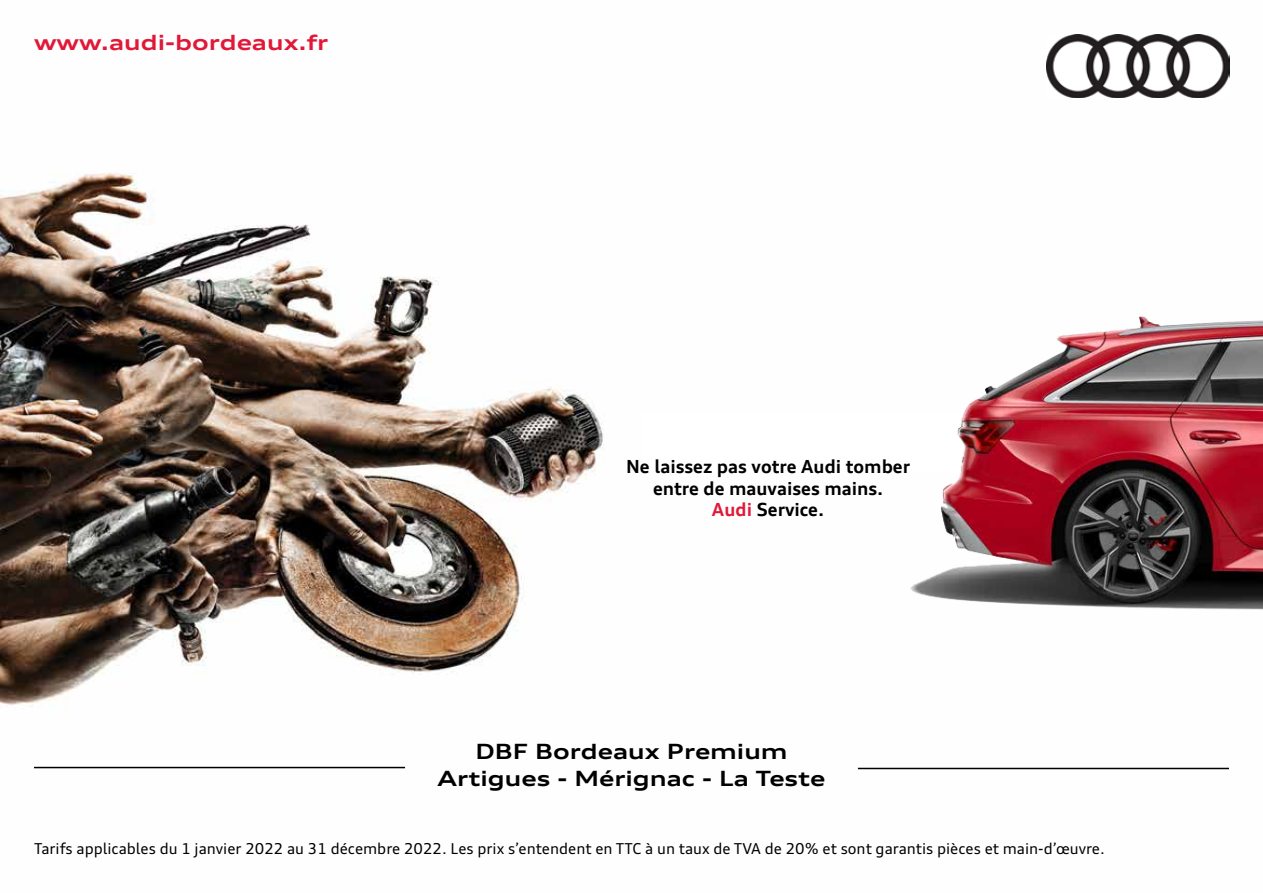
<style>
.page{position:relative;width:1263px;height:893px;background:#fff}
.page>*{position:absolute;margin:0;border:0;box-sizing:border-box;transform-origin:0 0}
.t1{font:700 expanded 21px/27px "Audi Type";color:#000;text-align:center}
.t2{font:700 expanded 21px "Audi Type";color:#e11837}
.t3{font:700 18px/21.6px "Audi Type";color:#000;text-align:center}
.t4{font:15px "Audi Type";color:#000}
.s1{color:#e11837}
</style>
<div class="page">
<img style="left:0;top:173px;width:1229px;height:597px">
<img style="left:1046px;top:34px;width:184px;height:64px">
<hr style="left:34px;top:767px;width:371px;height:1px;background:#000">
<hr style="left:858px;top:768px;width:371px;height:1px;background:#000">
<div style="left:642px;top:414px;width:363px;height:59px;background:#fff"></div>
<img style="left:901px;top:252px;width:362px;height:408px">
<h1 class="t2" style="left:34px;top:29px;width:296px">www.audi-bordeaux.fr</h1>
<p class="t3" style="left:626px;top:455px;width:285px">Ne laissez pas votre Audi tomber entre de mauvaises mains.<br><span class="s1">Audi</span> Service.</p>
<h1 class="t1" style="left:437px;top:738px;width:389px">DBF Bordeaux Premium<br>Artigues - Mérignac - La Teste</h1>
<p class="t4" style="left:34px;top:840px;width:1072px">Tarifs applicables du 1 janvier 2022 au 31 décembre 2022. Les prix s’entendent en TTC à un taux de TVA de 20% et sont garantis pièces et main-d’œuvre.</p>
</div>
